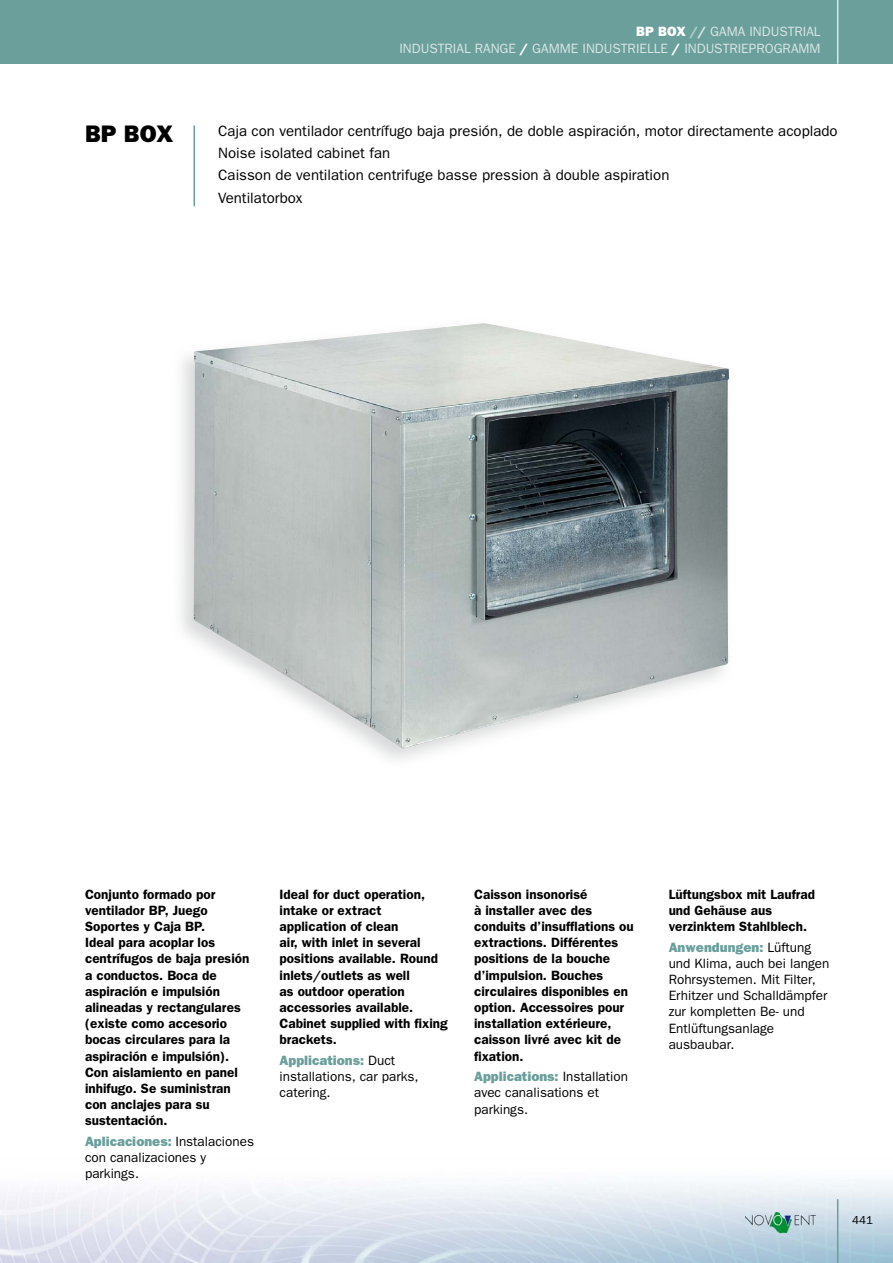
<style>
.page{position:relative;width:893px;height:1263px;background:#fff}
.page>*{position:absolute;margin:0;border:0;box-sizing:border-box;transform-origin:0 0}
.t1{font:800 24px "Franklin Gothic";color:#000}
.t2{font:15px/22.2px "Franklin Gothic";color:#000}
.t3{font:600 13.5px/16.2px "Franklin Gothic";color:#000}
.t4{font:13.5px/16.2px "Franklin Gothic";color:#000}
.t5{font:13.5px/16.5px "Franklin Gothic";color:#dae6e5;text-align:right}
.t6{font:11.55px "Franklin Gothic";color:#000}
.s1{font-weight:800;color:#fff}
.s2{font-weight:800;color:#b4cecb}
.s3{font-weight:800}
.s4{font-weight:800;color:#6a9f9c}
</style>
<div class="page">
<div style="left:0;top:0;width:893px;height:64px;background:#6a9f9c"></div>
<hr style="left:837px;top:0;width:1px;height:64px;background:#dae6e5">
<img style="left:0;top:1180px;width:893px;height:83px">
<img style="left:745px;top:1213px;width:70px;height:20px">
<hr style="left:837px;top:1199px;width:1px;height:64px;background:#6a9f9c">
<hr style="left:194px;top:125px;width:1px;height:81px;background:#6a9f9c">
<img style="left:181px;top:355px;width:262px;height:405px">
<img style="left:194px;top:323px;width:535px;height:425px">
<h1 class="t1" style="left:85px;top:126px;width:90px">BP BOX</h1>
<p class="t5" style="left:399px;top:24px;width:423px"><span class="s1">BP BOX</span> <span class="s2">/</span><span class="s3">/</span> GAMA INDUSTRIAL<br>INDUSTRIAL RANGE <span class="s1">/</span> GAMME INDUSTRIELLE <span class="s1">/</span> INDUSTRIEPROGRAMM</p>
<p class="t2" style="left:218px;top:121px;width:621px">Caja con ventilador centrífugo baja presión, de doble aspiración, motor directamente acoplado Noise isolated cabinet fan<br>Caisson de ventilation centrifuge basse pression à double aspiration<br>Ventilatorbox</p>
<p class="t3" style="left:85px;top:887px;width:166px">Conjunto formado por ventilador BP, Juego<br>Soportes y Caja BP.<br>Ideal para acoplar los centrífugos de baja presión a conductos. Boca de aspiración e impulsión alineadas y rectangulares (existe como accesorio bocas circulares para la aspiración e impulsión).<br>Con aislamiento en panel inhifugo. Se suministran con anclajes para su sustentación.</p>
<p class="t4" style="left:85px;top:1134px;width:171px"><span class="s4">Aplicaciones:</span> Instalaciones con canalizaciones y parkings.</p>
<p class="t3" style="left:280px;top:887px;width:170px">Ideal for duct operation, intake or extract application of clean<br>air, with inlet in several positions available. Round inlets/outlets as well<br>as outdoor operation accessories available.<br>Cabinet supplied with fixing brackets.</p>
<p class="t4" style="left:280px;top:1053px;width:141px"><span class="s4">Applications:</span> Duct installations, car parks, catering.</p>
<p class="t3" style="left:474px;top:887px;width:161px">Caisson insonorisé<br>à installer avec des conduits d’insufflations ou extractions. Différentes positions de la bouche d’impulsion. Bouches circulaires disponibles en option. Accessoires pour installation extérieure, caisson livré avec kit de fixation.</p>
<p class="t4" style="left:474px;top:1069px;width:155px"><span class="s4">Applications:</span> Installation avec canalisations et parkings.</p>
<p class="t3" style="left:669px;top:887px;width:148px">Lüftungsbox mit Laufrad und Gehäuse aus verzinktem Stahlblech.</p>
<p class="t4" style="left:669px;top:940px;width:162px"><span class="s4">Anwendungen:</span> Lüftung und Klima, auch bei langen<br>Rohrsystemen. Mit Filter,<br>Erhitzer und Schalldämpfer zur kompletten Be- und<br>Entlüftungsanlage ausbaubar.</p>
<p class="t6" style="left:852px;top:1216px;width:22px">441</p>
</div>
